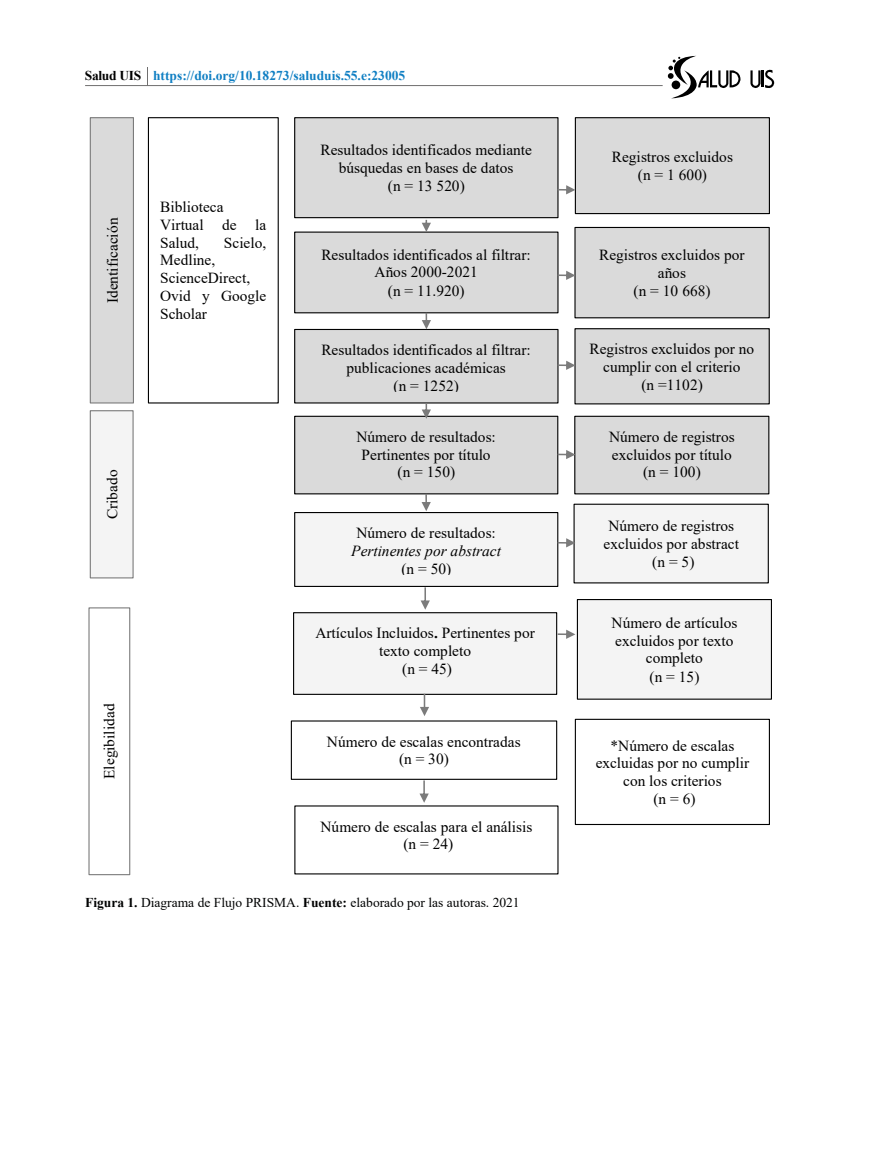
<style>
.page{position:relative;width:881px;height:1149px;background:#fff}
.page>*{position:absolute;margin:0;border:0;box-sizing:border-box;transform-origin:0 0}
.t1{font:15.3px/17.7px "Times New Roman";color:#000;text-align:center}
.t2{font:italic 15.3px "Times New Roman";color:#000}
.t3{font:13.5px "Times New Roman";color:#010202}
.t4{font:700 13.5px "Times New Roman";color:#107fc3}
.s1{color:#000}
.s2{font-weight:700}
</style>
<div class="page">
<hr style="left:85px;top:85px;width:577px;height:1px;background:#706f6f">
<svg style="left:750px;top:69px;width:24px;height:19px"></svg>
<svg style="left:667px;top:56px;width:73px;height:42px"></svg>
<svg style="left:147px;top:67px;width:1px;height:18px"></svg>
<img style="left:89px;top:129px;width:682px;height:734px">
<div style="left:294px;top:118px;width:263px;height:99px;background:#dadada"></div>
<div style="left:294px;top:117px;width:264px;height:101px;border:1px solid #000"></div>
<img style="left:295px;top:129px;width:262px;height:77px">
<div style="left:294px;top:232px;width:263px;height:81px;background:#dadada"></div>
<div style="left:294px;top:231px;width:264px;height:82px;border:1px solid #000"></div>
<img style="left:295px;top:244px;width:262px;height:57px">
<div style="left:294px;top:329px;width:263px;height:74px;background:#dadada"></div>
<div style="left:294px;top:329px;width:264px;height:74px;border:1px solid #000"></div>
<img style="left:295px;top:341px;width:262px;height:50px">
<div style="left:294px;top:416px;width:263px;height:77px;background:#dadada"></div>
<div style="left:294px;top:415px;width:264px;height:79px;border:1px solid #000"></div>
<img style="left:295px;top:428px;width:262px;height:54px">
<div style="left:294px;top:512px;width:263px;height:74px;background:#f4f4f4"></div>
<div style="left:294px;top:512px;width:264px;height:74px;border:1px solid #000"></div>
<img style="left:295px;top:524px;width:262px;height:50px">
<svg style="left:421px;top:220px;width:10px;height:12px"></svg>
<div style="left:291px;top:720px;width:265px;height:59px;background:#fff"></div>
<div style="left:575px;top:118px;width:194px;height:95px;background:#dadada"></div>
<div style="left:574px;top:117px;width:195px;height:97px;border:1px solid #000"></div>
<img style="left:575px;top:129px;width:193px;height:73px">
<div style="left:574px;top:227px;width:194px;height:91px;background:#dadada"></div>
<div style="left:574px;top:227px;width:195px;height:91px;border:1px solid #000"></div>
<img style="left:575px;top:239px;width:193px;height:67px">
<div style="left:574px;top:328px;width:194px;height:76px;background:#dadada"></div>
<div style="left:574px;top:328px;width:195px;height:76px;border:1px solid #000"></div>
<img style="left:575px;top:340px;width:193px;height:52px">
<div style="left:574px;top:416px;width:194px;height:77px;background:#dadada"></div>
<div style="left:574px;top:415px;width:195px;height:79px;border:1px solid #000"></div>
<img style="left:575px;top:428px;width:193px;height:54px">
<div style="left:148px;top:118px;width:130px;height:285px;background:#fff"></div>
<div style="left:148px;top:117px;width:131px;height:286px;border:1px solid #000"></div>
<img style="left:149px;top:129px;width:1px;height:262px">
<div style="left:90px;top:118px;width:43px;height:285px;background:#dadada"></div>
<div style="left:90px;top:117px;width:44px;height:286px;border:1px solid #7b7b7b"></div>
<img style="left:102px;top:118px;width:20px;height:284px">
<div style="left:90px;top:410px;width:43px;height:167px;background:#f4f4f4"></div>
<div style="left:90px;top:410px;width:44px;height:168px;border:1px solid #7b7b7b"></div>
<img style="left:102px;top:411px;width:19px;height:166px">
<div style="left:89px;top:607px;width:41px;height:267px;background:#fff"></div>
<div style="left:88px;top:607px;width:42px;height:267px;border:1px solid #7b7b7b"></div>
<img style="left:101px;top:608px;width:17px;height:265px">
<div style="left:293px;top:612px;width:263px;height:82px;background:#f4f4f4"></div>
<div style="left:293px;top:612px;width:264px;height:82px;border:1px solid #000"></div>
<img style="left:294px;top:624px;width:262px;height:58px">
<div style="left:577px;top:599px;width:194px;height:100px;background:#f4f4f4"></div>
<div style="left:576px;top:599px;width:195px;height:100px;border:1px solid #000"></div>
<img style="left:577px;top:611px;width:193px;height:76px">
<div style="left:574px;top:504px;width:194px;height:78px;background:#f4f4f4"></div>
<div style="left:573px;top:503px;width:195px;height:80px;border:1px solid #000"></div>
<img style="left:574px;top:515px;width:193px;height:56px">
<div style="left:575px;top:719px;width:194px;height:105px;background:#fff"></div>
<div style="left:574px;top:718px;width:195px;height:106px;border:1px solid #000"></div>
<img style="left:575px;top:731px;width:193px;height:81px">
<div style="left:295px;top:805px;width:262px;height:68px;background:#fff"></div>
<svg style="left:421px;top:313px;width:10px;height:16px"></svg>
<svg style="left:421px;top:403px;width:10px;height:15px"></svg>
<svg style="left:421px;top:493px;width:9px;height:18px"></svg>
<svg style="left:420px;top:587px;width:9px;height:22px"></svg>
<svg style="left:419px;top:693px;width:10px;height:23px"></svg>
<svg style="left:419px;top:780px;width:9px;height:22px"></svg>
<svg style="left:557px;top:185px;width:18px;height:9px"></svg>
<svg style="left:557px;top:270px;width:18px;height:10px"></svg>
<svg style="left:557px;top:360px;width:18px;height:10px"></svg>
<svg style="left:557px;top:450px;width:18px;height:9px"></svg>
<svg style="left:557px;top:538px;width:18px;height:9px"></svg>
<svg style="left:557px;top:629px;width:18px;height:9px"></svg>
<p class="t4" style="left:85px;top:65px;width:322px"><span class="s1">Salud UIS</span> https://doi.org/10.18273/saluduis.55.e:23005</p>
<p class="t1" style="left:103px;top:303px;width:87px;rotate:-90deg">Identificación</p>
<p class="t1" style="left:160px;top:198px;width:108px;text-align:left">Biblioteca<br>Virtual de la<br>Salud,</p>
<p class="t1" style="left:224px;top:233px;width:44px">Scielo,</p>
<p class="t1" style="left:160px;top:251px;width:108px;text-align:left">Medline,<br>ScienceDirect,<br>Ovid y Google<br>Scholar</p>
<p class="t1" style="left:103px;top:519px;width:51px;rotate:-90deg">Cribado</p>
<p class="t1" style="left:320px;top:140px;width:213px">Resultados identificados mediante búsquedas en bases de datos<br>(n = 13 520)</p>
<p class="t1" style="left:321px;top:245px;width:211px">Resultados identificados al filtrar:<br>Años 2000-2021<br>(n = 11.920)</p>
<p class="t1" style="left:321px;top:340px;width:211px">Resultados identificados al filtrar: publicaciones académicas<br>(n = 1252)</p>
<p class="t1" style="left:356px;top:427px;width:141px">Número de resultados:<br>Pertinentes por título (n = 150)</p>
<p class="t1" style="left:356px;top:523px;width:141px">Número de resultados:</p>
<p class="t2" style="left:351px;top:540px;width:151px">Pertinentes por abstract</p>
<p class="t1" style="left:401px;top:559px;width:51px">(n = 50)</p>
<p class="t1" style="left:611px;top:147px;width:122px;line-height:18.1px">Registros excluidos (n = 1 600)</p>
<p class="t1" style="left:599px;top:245px;width:147px">Registros excluidos por años<br>(n = 10 668)</p>
<p class="t1" style="left:589px;top:340px;width:166px">Registros excluidos por no cumplir con el criterio<br>(n =1102)</p>
<p class="t1" style="left:608px;top:427px;width:127px">Número de registros excluidos por título (n = 100)</p>
<p class="t1" style="left:603px;top:516px;width:137px">Número de registros excluidos por abstract (n = 5)</p>
<p class="t1" style="left:100px;top:778px;width:77px;rotate:-90deg">Elegibilidad</p>
<p class="t1" style="left:315px;top:623px;width:221px">Artículos Incluidos<span class="s2">.</span> Pertinentes por texto completo<br>(n = 45)</p>
<p class="t1" style="left:611px;top:613px;width:127px">Número de artículos excluidos por texto completo<br>(n = 15)</p>
<p class="t1" style="left:327px;top:732px;width:195px">Número de escalas encontradas (n = 30)</p>
<p class="t1" style="left:320px;top:816px;width:213px">Número de escalas para el análisis (n = 24)</p>
<p class="t1" style="left:595px;top:735px;width:155px">*Número de escalas excluidas por no cumplir con los criterios<br>(n = 6)</p>
<p class="t3" style="left:85px;top:892px;width:436px"><span class="s2">Figura 1.</span> Diagrama de Flujo PRISMA. <span class="s2">Fuente:</span> elaborado por las autoras. 2021</p>
</div>
